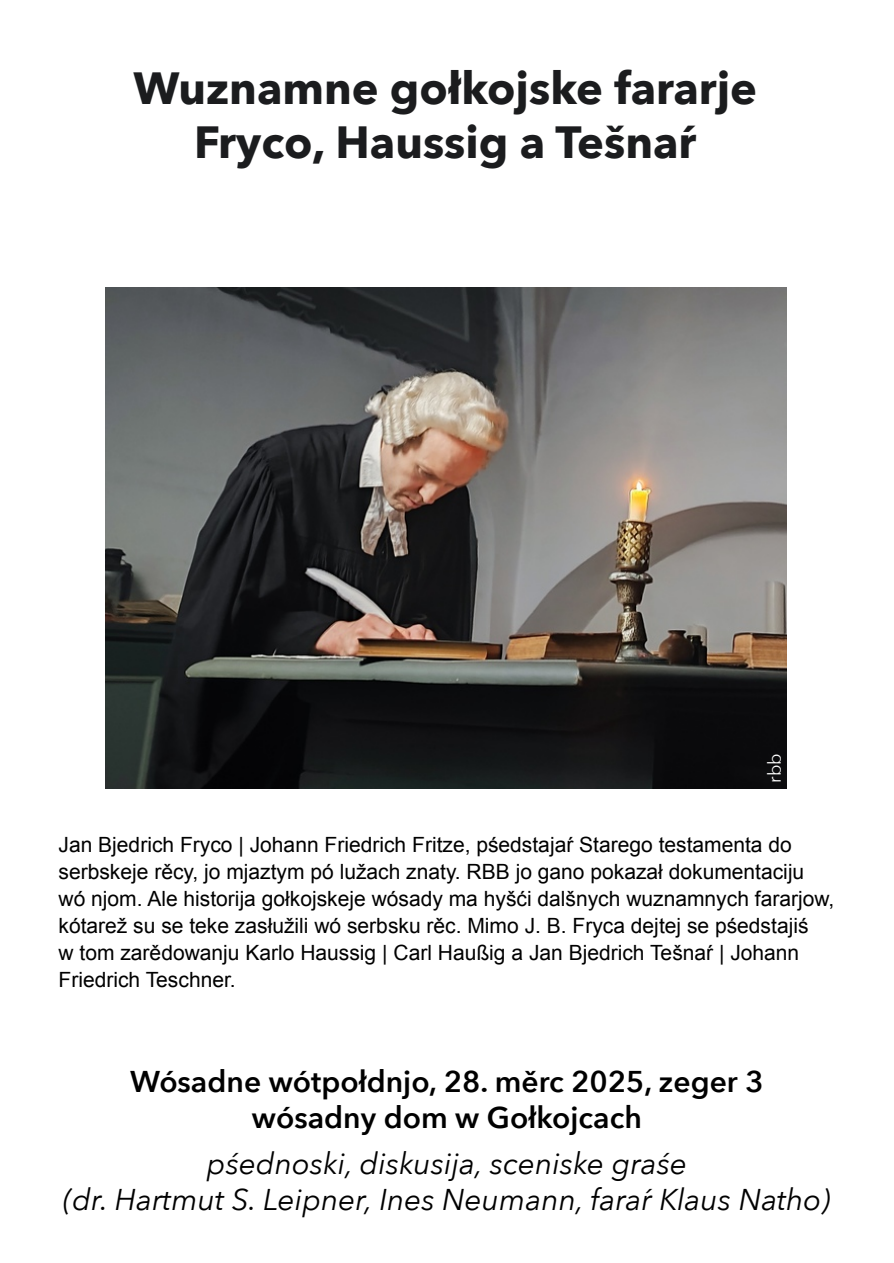
<style>
.page{position:relative;width:894px;height:1263px;background:#fff}
.page>*{position:absolute;margin:0;border:0;box-sizing:border-box;transform-origin:0 0}
.t1{font:700 45px/54px "Avenir Next";color:#1b1c1e;text-align:center}
.t2{font:italic 30px/36px "Avenir Next";color:#000;text-align:center}
.t3{font:600 30px/36px "Avenir Next";color:#000;text-align:center}
.t4{font:21px/27px "Arial";color:#000}
.t5{font:18px "Avenir Next";color:#fff}
</style>
<div class="page">
<img style="left:105px;top:287px;width:681px;height:502px">
<h1 class="t1" style="left:133px;top:63px;width:625px">Wuznamne gołkojske fararje<br>Fryco, Haussig a Tešnaŕ</h1>
<p class="t5" style="left:762px;top:783px;width:31px;rotate:-90deg">rbb</p>
<p class="t4" style="left:58px;top:833px;width:777px">Jan Bjedrich Fryco | Johann Friedrich Fritze, pśedstajaŕ Starego testamenta do serbskeje rěcy, jo mjaztym pó lužach znaty. RBB jo gano pokazał dokumentacĳu wó njom. Ale historĳa gołkojskeje wósady ma hyšći dalšnych wuznamnych fararjow, kótarež su se teke zasłužili wó serbsku rěc. Mimo J. B. Fryca dejtej se pśedstajiś<br>w tom zarědowanju Karlo Haussig | Carl Haußig a Jan Bjedrich Tešnaŕ | Johann Friedrich Teschner.</p>
<h2 class="t3" style="left:130px;top:1064px;width:634px">Wósadne wótpołdnjo, 28. měrc 2025, zeger 3 wósadny dom w Gołkojcach</h2>
<h2 class="t2" style="left:63px;top:1147px;width:768px">pśednoski, diskusija, sceniske graśe<br>(dr. Hartmut S. Leipner, Ines Neumann, faraŕ Klaus Natho)</h2>
</div>
